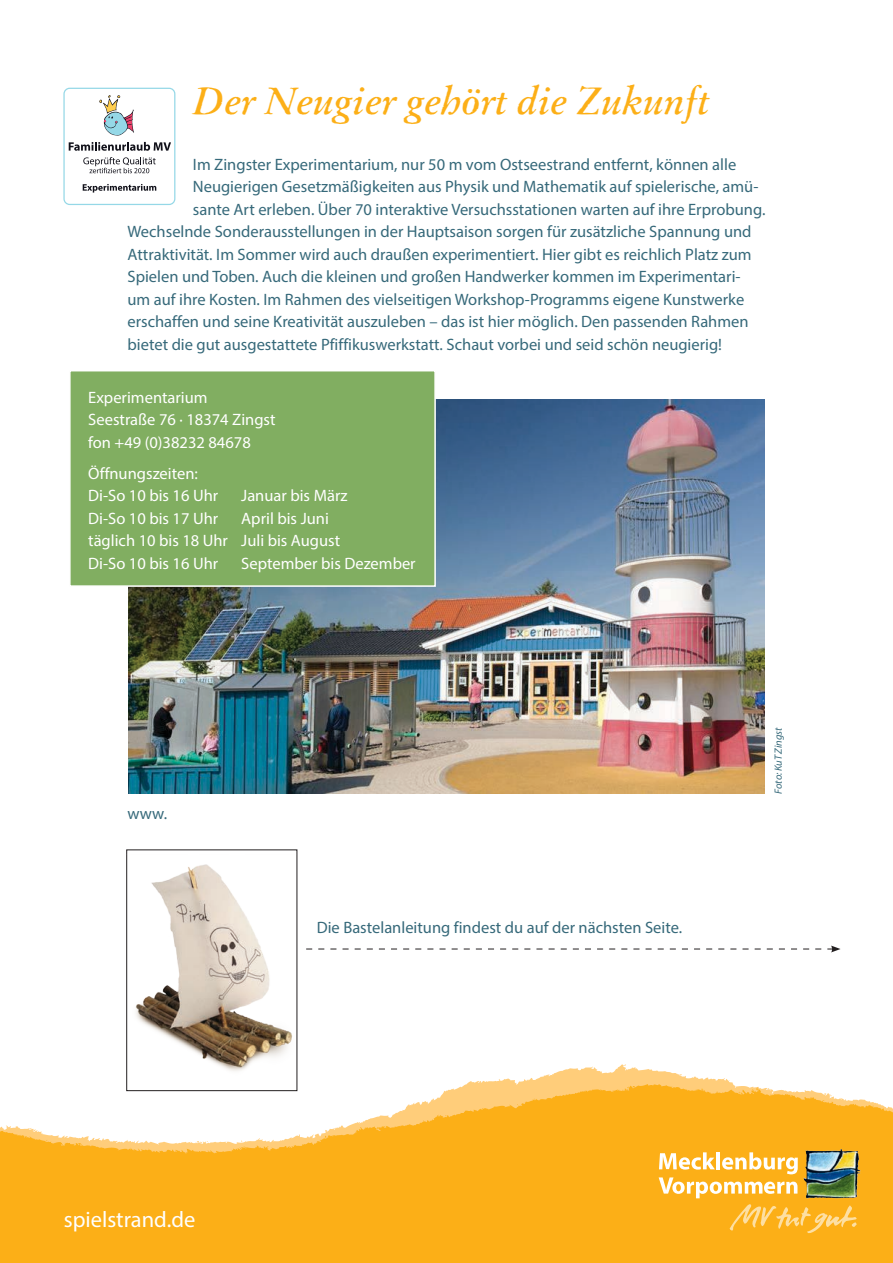
<style>
.page{position:relative;width:893px;height:1263px;background:#fff}
.page>*{position:absolute;margin:0;border:0;box-sizing:border-box;transform-origin:0 0}
.t1{font:italic 700 37.5px "Garamond Rough";color:#fcaf17}
.t2{font:22.5px "Myriad Pro";color:#fff}
.t3{font:16.5px "Myriad Pro";color:#36697a}
.t4{font:16.5px/22.5px "Myriad Pro";color:#fff}
.t5{font:italic 10.5px "Myriad Pro";color:#36697a}
</style>
<div class="page">
<img style="left:297px;top:1064px;width:437px;height:21px">
<img style="left:0;top:1085px;width:893px;height:178px">
<svg style="left:730px;top:1204px;width:127px;height:29px;background:#fcba38"></svg>
<img style="left:804px;top:1149px;width:56px;height:49px">
<svg style="left:659px;top:1152px;width:139px;height:46px"></svg>
<img style="left:128px;top:400px;width:637px;height:394px">
<div style="left:126px;top:849px;width:171px;height:242px;border:1px solid #231f20"></div>
<svg style="left:306px;top:945px;width:534px;height:7px"></svg>
<div style="left:69px;top:370px;width:367px;height:217px;background:#81ae61;border:2px solid #fff"></div>
<svg style="left:63px;top:88px;width:112px;height:117px"></svg>
<img style="left:126px;top:855px;width:170px;height:229px">
<h1 class="t1" style="left:193px;top:78px;width:518px">Der Neugier gehört die Zukunft</h1>
<p class="t3" style="left:193px;top:154px;width:545px">Im Zingster Experimentarium, nur 50 m vom Ostseestrand entfernt, können alle</p>
<p class="t3" style="left:193px;top:176px;width:567px">Neugierigen Gesetzmäßigkeiten aus Physik und Mathematik auf spielerische, amü-</p>
<p class="t3" style="left:193px;top:199px;width:574px">sante Art erleben. Über 70 interaktive Versuchsstationen warten auf ihre Erprobung.</p>
<p class="t3" style="left:128px;top:222px;width:625px">Wechselnde Sonderausstellungen in der Hauptsaison sorgen für zusätzliche Spannung und</p>
<p class="t3" style="left:128px;top:244px;width:626px">Attraktivität. Im Sommer wird auch draußen experimentiert. Hier gibt es reichlich Platz zum</p>
<p class="t3" style="left:128px;top:267px;width:614px">Spielen und Toben. Auch die kleinen und großen Handwerker kommen im Experimentari-</p>
<p class="t3" style="left:128px;top:289px;width:618px">um auf ihre Kosten. Im Rahmen des vielseitigen Workshop-Programms eigene Kunstwerke</p>
<p class="t3" style="left:128px;top:312px;width:623px">erschaffen und seine Kreativität auszuleben – das ist hier möglich. Den passenden Rahmen</p>
<p class="t3" style="left:128px;top:334px;width:596px">bietet die gut ausgestattete Pfiffikuswerkstatt. Schaut vorbei und seid schön neugierig!</p>
<p class="t4" style="left:88px;top:385px;width:189px">Experimentarium<br>Seestraße 76 · 18374 Zingst fon +49 (0)38232 84678</p>
<p class="t4" style="left:88px;top:461px;width:132px">Öffnungszeiten:<br>Di-So 10 bis 16 Uhr</p>
<p class="t4" style="left:241px;top:484px;width:108px">Januar bis März</p>
<p class="t4" style="left:88px;top:506px;width:254px;text-indent:153px">April bis Juni täglich 10 bis 18 Uhr Juli bis August<br>Di-So 10 bis 16 Uhr</p>
<p class="t4" style="left:88px;top:506px;width:132px">Di-So 10 bis 17 Uhr</p>
<p class="t4" style="left:241px;top:551px;width:176px">September bis Dezember</p>
<p class="t3" style="left:128px;top:803px;width:41px">www.</p>
<p class="t3" style="left:317px;top:917px;width:367px">Die Bastelanleitung findest du auf der nächsten Seite.</p>
<p class="t5" style="left:772px;top:794px;width:68px;rotate:-90deg">Foto: KuT Zingst</p>
<h2 class="t2" style="left:64px;top:1205px;width:133px">spielstrand.de</h2>
</div>
